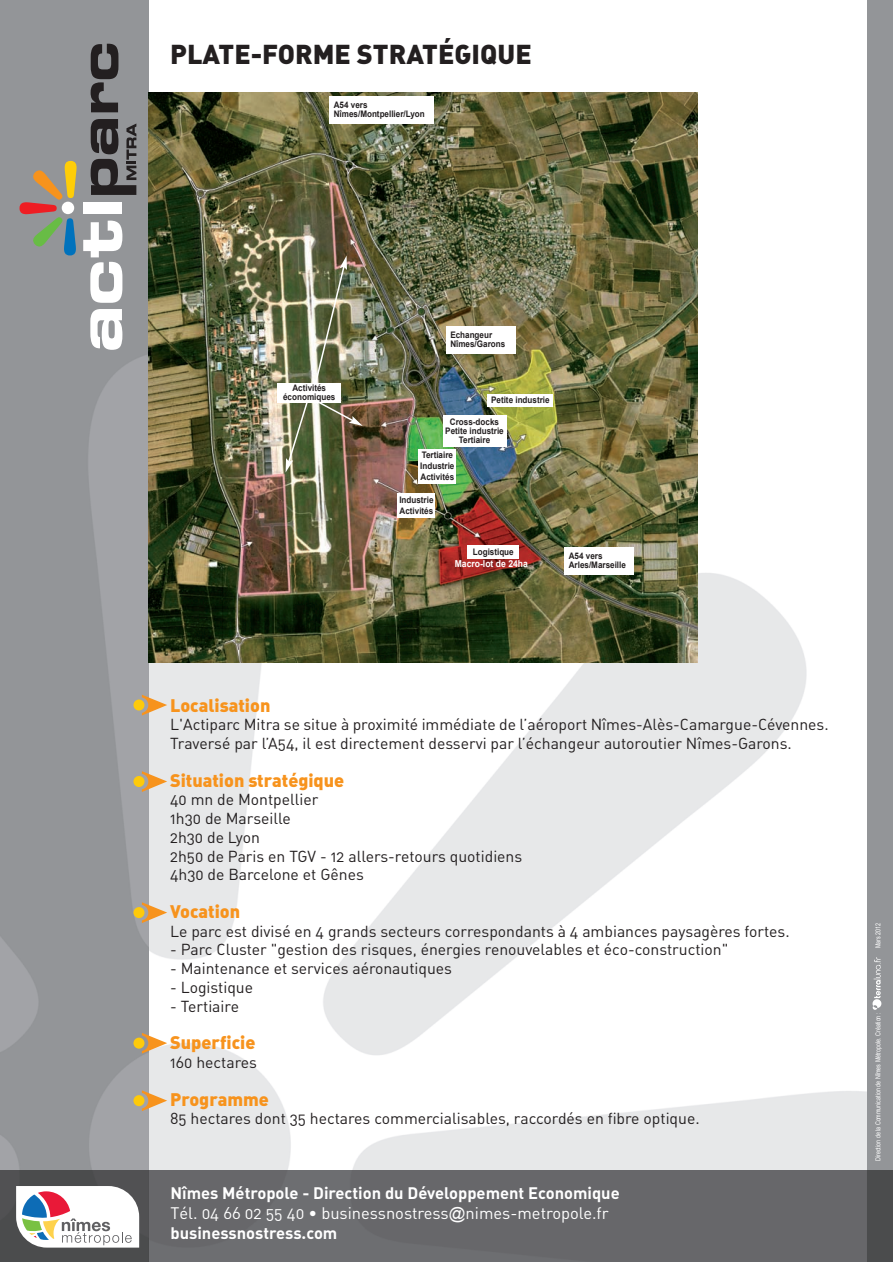
<style>
.page{position:relative;width:893px;height:1262px;background:#fff}
.page>*{position:absolute;margin:0;border:0;box-sizing:border-box;transform-origin:0 0}
.t1{font:27px "DIN Black Alternate";color:#231f20}
.t2{font:18px "DIN Black Alternate";color:#f7931d}
.t3{font:16.5px "DIN Bold Alternate";color:#fff}
.t4{font:16.5px "DIN Regular Alternate";color:#fff}
.t5{font:15.75px/18.8px "DIN Regular Alternate";color:#231f20}
.t6{font:700 9.6px "Arial";color:#fff;scale:.9 1}
.t7{font:700 9px/9px "Arial";color:#231f20;scale:.9 1}
.t8{font:6.9px "Arial";color:#fff;scale:.77 1}
.s1{font-family:"Arial"}
</style>
<div class="page">
<img style="left:149px;top:349px;width:718px;height:913px">
<div style="left:867px;top:0;width:26px;height:1262px;background:#939598"></div>
<svg style="left:0;top:0;width:149px;height:1262px;background:#939497"></svg>
<img style="left:149px;top:93px;width:548px;height:569px">
<svg style="left:90px;top:309px;width:32px;height:41px"></svg>
<svg style="left:83px;top:221px;width:39px;height:82px"></svg>
<div style="left:84px;top:203px;width:38px;height:11px;background:#fff"></div>
<svg style="left:20px;top:161px;width:57px;height:94px;background:#9a917c"></svg>
<svg style="left:91px;top:44px;width:27px;height:68px;background:#504f50"></svg>
<div style="left:62px;top:202px;width:12px;height:12px;background:#fff;border-radius:50%"></div>
<svg style="left:91px;top:119px;width:45px;height:76px;background:#535153"></svg>
<div style="left:867px;top:1170px;width:26px;height:92px;background:#4b4c4d"></div>
<svg style="left:142px;top:695px;width:25px;height:20px"></svg>
<div style="left:133px;top:699px;width:11px;height:12px;background:#feca0a;border-radius:50%"></div>
<svg style="left:142px;top:771px;width:25px;height:21px"></svg>
<div style="left:133px;top:776px;width:11px;height:11px;background:#feca0a;border-radius:50%"></div>
<svg style="left:142px;top:902px;width:25px;height:21px"></svg>
<div style="left:133px;top:907px;width:11px;height:11px;background:#feca0a;border-radius:50%"></div>
<svg style="left:142px;top:1033px;width:25px;height:21px"></svg>
<div style="left:133px;top:1038px;width:11px;height:11px;background:#feca0a;border-radius:50%"></div>
<svg style="left:142px;top:1090px;width:25px;height:21px"></svg>
<div style="left:133px;top:1095px;width:11px;height:11px;background:#feca0a;border-radius:50%"></div>
<svg style="left:872px;top:957px;width:10px;height:53px"></svg>
<div style="left:488px;top:394px;width:65px;height:13px;background:#fff"></div>
<div style="left:419px;top:449px;width:37px;height:34px;background:#fff"></div>
<div style="left:398px;top:493px;width:37px;height:25px;background:#fff"></div>
<div style="left:467px;top:545px;width:52px;height:14px;background:#fff"></div>
<div style="left:443px;top:415px;width:63px;height:32px;background:#fff"></div>
<div style="left:329px;top:96px;width:105px;height:28px;background:#fff"></div>
<div style="left:446px;top:326px;width:69px;height:27px;background:#fff"></div>
<div style="left:564px;top:547px;width:70px;height:28px;background:#fff"></div>
<svg style="left:313px;top:256px;width:34px;height:130px;background:#7d8062"></svg>
<svg style="left:316px;top:400px;width:47px;height:26px"></svg>
<svg style="left:286px;top:403px;width:24px;height:69px;background:#707a57"></svg>
<div style="left:277px;top:384px;width:64px;height:19px;background:#fff"></div>
<svg style="left:16px;top:1186px;width:123px;height:62px"></svg>
<h1 class="t1" style="left:170px;top:44px;width:363px">PLATE-FORME STRATÉGIQUE</h1>
<p class="t7" style="left:334px;top:100px;width:103px">A54 vers<br>Nîmes/Montpellier/Lyon</p>
<p class="t7" style="left:283px;top:384px;width:60px;text-align:center">Activités économiques</p>
<p class="t7" style="left:450px;top:330px;width:63px">Echangeur<br>Nîmes/Garons</p>
<p class="t7" style="left:491px;top:396px;width:67px">Petite industrie</p>
<p class="t7" style="left:445px;top:417px;width:67px;text-align:center">Cross-docks<br>Petite industrie<br>Tertiaire</p>
<p class="t7" style="left:420px;top:449px;width:40px;line-height:10.8px">Tertiaire<br>Industrie<br>Activités</p>
<p class="t7" style="left:399px;top:494px;width:40px;line-height:10.8px">Industrie<br>Activités</p>
<p class="t7" style="left:473px;top:547px;width:47px">Logistique</p>
<p class="t6" style="left:455px;top:558px;width:83px">Macro-lot de 24ha</p>
<p class="t7" style="left:569px;top:551px;width:65px">A54 vers<br>Arles/Marseille</p>
<p class="t2" style="left:170px;top:699px;width:102px">Localisation</p>
<p class="t5" style="left:170px;top:717px;width:660px">L'Actiparc Mitra se situe à proximité immédiate de l’aéroport Nîmes-Alès-Camargue-Cévennes.<br>Traversé par l’A54, il est directement desservi par l’échangeur autoroutier Nîmes-Garons.</p>
<p class="t2" style="left:170px;top:774px;width:176px">Situation stratégique</p>
<p class="t5" style="left:170px;top:792px;width:354px">40 mn de Montpellier<br>1h30 de Marseille<br>2h30 de Lyon<br>2h50 de Paris en TGV - 12 allers-retours quotidiens<br>4h30 de Barcelone et Gênes</p>
<p class="t2" style="left:170px;top:905px;width:72px">Vocation</p>
<p class="t5" style="left:170px;top:923px;width:621px">Le parc est divisé en 4 grands secteurs correspondants à 4 ambiances paysagères fortes.</p>
<p class="t5" style="left:170px;top:942px;width:560px">- Parc Cluster "gestion des risques, énergies renouvelables et éco-construction"</p>
<p class="t5" style="left:170px;top:961px;width:284px">- Maintenance et services aéronautiques</p>
<p class="t5" style="left:170px;top:980px;width:85px">- Logistique</p>
<p class="t5" style="left:170px;top:998px;width:70px">- Tertiaire</p>
<p class="t2" style="left:170px;top:1036px;width:87px">Superficie</p>
<p class="t5" style="left:170px;top:1055px;width:88px">160 hectares</p>
<p class="t2" style="left:170px;top:1093px;width:100px">Programme</p>
<p class="t5" style="left:170px;top:1111px;width:531px">85 hectares dont 35 hectares commercialisables, raccordés en fibre optique.</p>
<p class="t3" style="left:171px;top:1187px;width:451px">Nîmes Métropole - Direction du Développement Economique</p>
<p class="t4" style="left:171px;top:1207px;width:440px">Tél. 04 66 02 55 40 • businessnostress<span class="s1">@</span>nimes-metropole.fr</p>
<p class="t3" style="left:171px;top:1227px;width:168px">businessnostress.com</p>
<p class="t8" style="left:873px;top:948px;width:34px;rotate:-90deg">Mars 2012</p>
<p class="t8" style="left:873px;top:1161px;width:194px;rotate:-90deg">Direction de la Communication de Nîmes Métropole. Création :</p>
</div>
